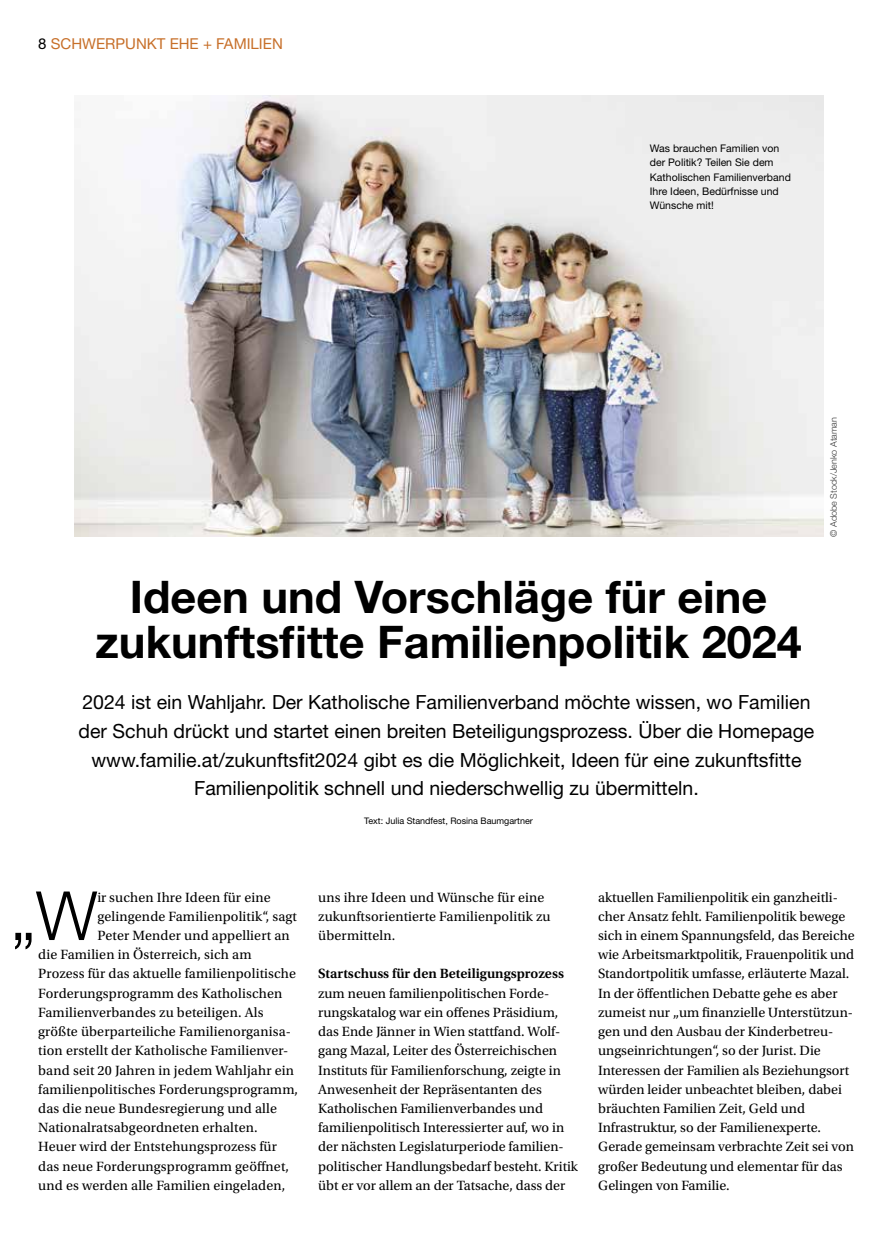
<style>
.page{position:relative;width:893px;height:1234px;background:#fff}
.page>*{position:absolute;margin:0;border:0;box-sizing:border-box;transform-origin:0 0}
.t1{font:300 67.95px "Helvetica Neue LT Std";color:#000}
.t2{font:700 45px/45px "Helvetica Neue LT Std";color:#000;text-align:center}
.t3{font:19.5px/28.5px "Helvetica Neue LT Std";color:#000;text-align:center}
.t4{font:15px "Helvetica Neue LT Std";color:#c76f29}
.t5{font:14.1px/19.2px "Utopia Std";color:#000}
.t6{font:600 14.1px "Utopia Std";color:#000}
.t7{font:10.5px/14.2px "Helvetica Neue LT Std";color:#000}
.t8{font:9px "Helvetica Neue LT Std";color:#000}
.t9{font:300 9px "Helvetica Neue LT Std";color:#393939}
.s1{color:#000}
</style>
<div class="page">
<img style="left:74px;top:95px;width:749px;height:441px">
<p class="t4" style="left:38px;top:35px;width:246px"><span class="s1">8</span> SCHWERPUNKT EHE + FAMILIEN</p>
<p class="t7" style="left:650px;top:141px;width:143px">Was brauchen Familien von der Politik? Teilen Sie dem<br>Katholischen Familienverband<br>Ihre Ideen, Bedürfnisse und<br>Wünsche mit!</p>
<p class="t9" style="left:828px;top:536px;width:121px;rotate:-90deg">© Adobe Stock/Jenko Ataman</p>
<h2 class="t2" style="left:95px;top:573px;width:708px">Ideen und Vorschläge für eine zukunftsfitte Familienpolitik 2024</h2>
<p class="t3" style="left:79px;top:687px;width:737px">2024 ist ein Wahljahr. Der Katholische Familienverband möchte wissen, wo Familien der Schuh drückt und startet einen breiten Beteiligungsprozess. Über die Homepage www.familie.at/zukunftsfit2024 gibt es die Möglichkeit, Ideen für eine zukunftsfitte Familienpolitik schnell und niederschwellig zu übermitteln.</p>
<p class="t8" style="left:364px;top:815px;width:170px">Text: Julia Standfest, Rosina Baumgartner</p>
<h1 class="t1" style="left:11px;top:874px;width:88px">„W</h1>
<p class="t5" style="left:97px;top:887px;width:175px">ir suchen Ihre Ideen für eine</p>
<p class="t5" style="left:97px;top:906px;width:201px">gelingende Familienpolitik“, sagt</p>
<p class="t5" style="left:97px;top:925px;width:194px">Peter Mender und appelliert an</p>
<p class="t5" style="left:38px;top:945px;width:215px">die Familien in Österreich, sich am</p>
<p class="t5" style="left:38px;top:964px;width:259px">Prozess für das aktuelle familienpolitische</p>
<p class="t5" style="left:38px;top:983px;width:246px">Forderungsprogramm des Katholischen</p>
<p class="t5" style="left:38px;top:1002px;width:227px">Familienverbandes zu beteiligen. Als</p>
<p class="t5" style="left:38px;top:1021px;width:254px">größte überparteiliche Familienorganisa-</p>
<p class="t5" style="left:38px;top:1041px;width:252px">tion erstellt der Katholische Familienver-</p>
<p class="t5" style="left:38px;top:1060px;width:257px">band seit 20 Jahren in jedem Wahljahr ein</p>
<p class="t5" style="left:38px;top:1079px;width:261px">familienpolitisches Forderungsprogramm,</p>
<p class="t5" style="left:38px;top:1098px;width:240px">das die neue Bundesregierung und alle</p>
<p class="t5" style="left:38px;top:1117px;width:221px">Nationalratsabgeordneten erhalten.</p>
<p class="t5" style="left:38px;top:1137px;width:240px">Heuer wird der Entstehungsprozess für</p>
<p class="t5" style="left:38px;top:1156px;width:252px">das neue Forderungsprogramm geöffnet,</p>
<p class="t5" style="left:38px;top:1175px;width:248px">und es werden alle Familien eingeladen,</p>
<p class="t5" style="left:318px;top:887px;width:234px">uns ihre Ideen und Wünsche für eine zukunftsorientierte Familienpolitik zu übermitteln.</p>
<p class="t6" style="left:318px;top:965px;width:247px">Startschuss für den Beteiligungsprozess</p>
<p class="t5" style="left:318px;top:983px;width:261px">zum neuen familienpolitischen Forde&shy;rungskatalog war ein offenes Präsidium, das Ende Jänner in Wien stattfand. Wolf&shy;gang Mazal, Leiter des Österreichischen Instituts für Familienforschung, zeigte in Anwesenheit der Repräsentanten des Katholischen Familienverbandes und familienpolitisch Interessierter auf, wo in der nächsten Legislaturperiode familien&shy;politischer Handlungsbedarf besteht. Kritik übt er vor allem an der Tatsache, dass der</p>
<p class="t5" style="left:598px;top:887px;width:258px">aktuellen Familienpolitik ein ganzheitli&shy;cher Ansatz fehlt. Familienpolitik bewege sich in einem Spannungsfeld, das Bereiche wie Arbeitsmarktpolitik, Frauenpolitik und Standortpolitik umfasse, erläuterte Mazal.<br>In der öffentlichen Debatte gehe es aber zumeist nur „um finanzielle Unterstützun&shy;gen und den Ausbau der Kinderbetreu&shy;ungseinrichtungen“, so der Jurist. Die Interessen der Familien als Beziehungsort würden leider unbeachtet bleiben, dabei bräuchten Familien Zeit, Geld und Infrastruktur, so der Familienexperte.<br>Gerade gemeinsam verbrachte Zeit sei von großer Bedeutung und elementar für das Gelingen von Familie.</p>
</div>
